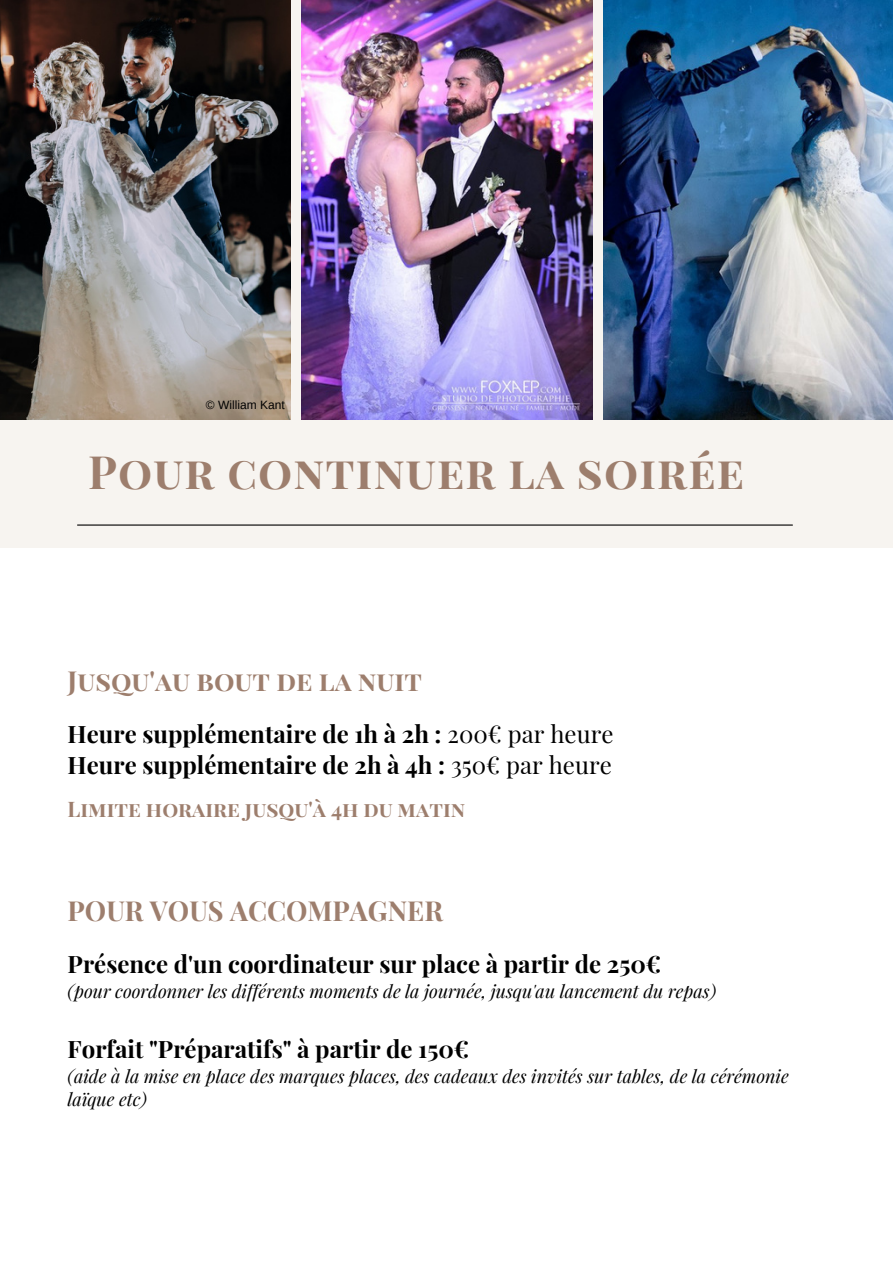
<style>
.page{position:relative;width:893px;height:1264px;background:#fff}
.page>*{position:absolute;margin:0;border:0;box-sizing:border-box;transform-origin:0 0}
.t1{font:700 45px "Playfair Display SC";letter-spacing:.025em;color:#9d7e6d}
.t2{font:700 27px "Playfair Display SC";color:#9d7e6d}
.t3{font:700 24px/31px "Playfair Display";color:#000}
.t4{font:700 21px "Playfair Display SC";color:#9d7e6d}
.t5{font:italic 18px/23px "Playfair Display";color:#000}
.t6{font:12px "Arimo";color:#000}
.s1{font-weight:400}
</style>
<div class="page">
<div style="left:0;top:0;width:892px;height:547px;background:#f7f4f0"></div>
<hr style="left:77px;top:524px;width:715px;height:1px;background:#000">
<img style="left:0;top:0;width:290px;height:420px">
<img style="left:302px;top:0;width:290px;height:420px">
<img style="left:603px;top:0;width:289px;height:420px">
<h1 class="t6" style="left:206px;top:398px;width:80px">© William Kant</h1>
<p class="t1" style="left:88px;top:440px;width:657px">Pour continuer la soirée</p>
<h2 class="t2" style="left:68px;top:661px;width:356px">Jusqu'au bout de la nuit</h2>
<h3 class="t3" style="left:68px;top:717px;width:547px">Heure supplémentaire de 1h à 2h : <span class="s1">200€ par heure<br></span>Heure supplémentaire de 2h à 4h : <span class="s1">350€ par heure</span></h3>
<p class="t4" style="left:68px;top:794px;width:399px">Limite horaire jusqu'à 4h du matin</p>
<h2 class="t2" style="left:68px;top:891px;width:377px">POUR VOUS ACCOMPAGNER</h2>
<h3 class="t3" style="left:68px;top:947px;width:595px">Présence d'un coordinateur sur place à partir de 250€</h3>
<p class="t5" style="left:68px;top:978px;width:650px">(pour coordonner les différents moments de la journée, jusqu'au lancement du repas)</p>
<h3 class="t3" style="left:68px;top:1032px;width:403px">Forfait "Préparatifs" à partir de 150€</h3>
<p class="t5" style="left:68px;top:1063px;width:722px">(aide à la mise en place des marques places, des cadeaux des invités sur tables, de la cérémonie laïque etc)</p>
</div>
